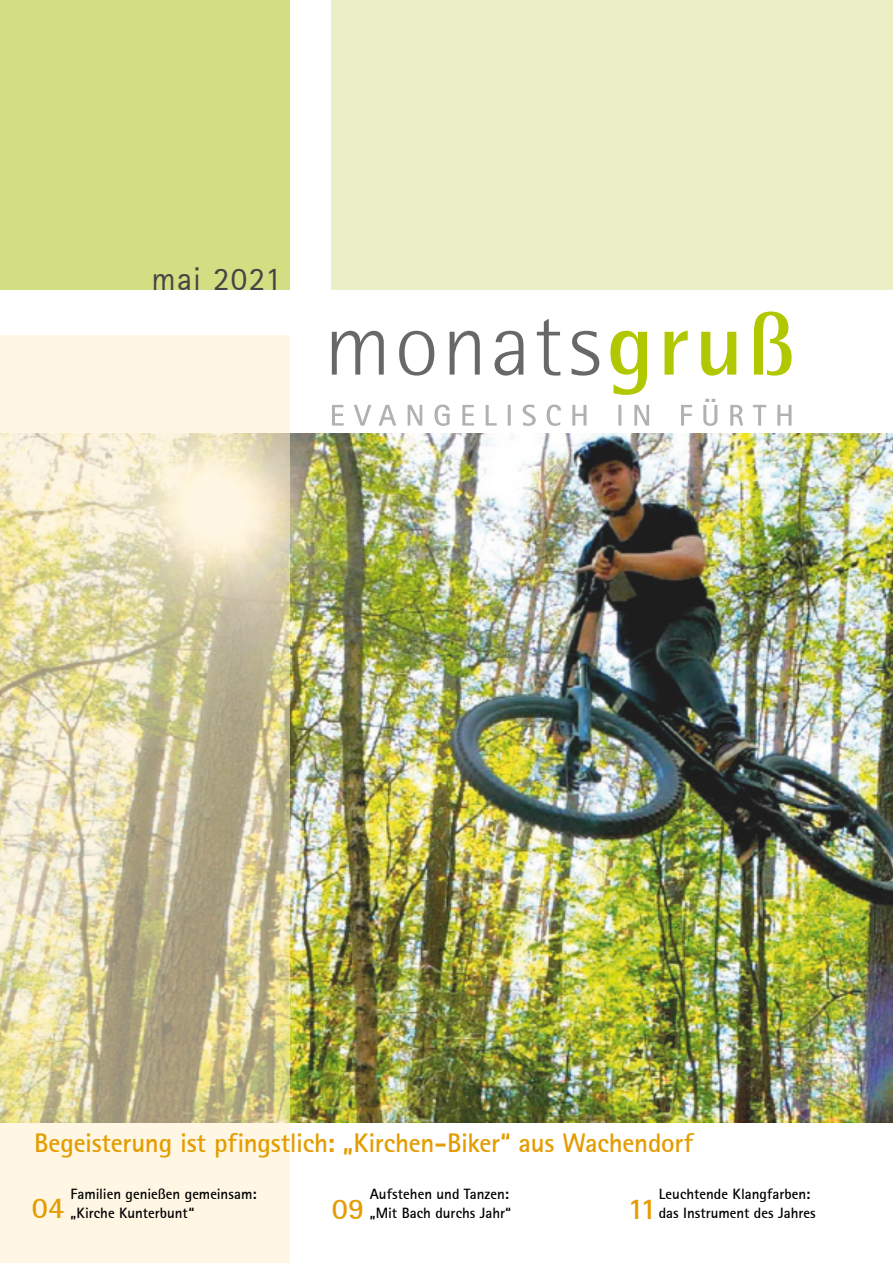
<style>
.page{position:relative;width:893px;height:1263px;background:#fff}
.page>*{position:absolute;margin:0;border:0;box-sizing:border-box;transform-origin:0 0}
.t1{font:33px "Rotis Sans Serif 55";letter-spacing:.035em;color:#454545}
.t2{font:30px "Rotis Sans Serif Bold 65";color:#e49c00}
.t3{font:27px "Rotis Sans Serif Bold 65";letter-spacing:-.01em;color:#e49c00}
.t4{font:15px/19.2px "Rotis Sans Serif Bold 65";color:#000}
.s1{font-size:30px;color:#e49c00}
</style>
<div class="page">
<div style="left:332px;top:0;width:561px;height:290px;background:#eaefc5"></div>
<div style="left:0;top:0;width:289px;height:290px;background:#d3de82"></div>
<img style="left:289px;top:434px;width:604px;height:689px">
<svg style="left:0;top:335px;width:289px;height:928px;background:#e0d8b6"></svg>
<svg style="left:332px;top:311px;width:459px;height:115px"></svg>
<h1 class="t1" style="left:151px;top:259px;width:132px">mai 2021</h1>
<h3 class="t3" style="left:34px;top:1125px;width:661px">Begeisterung ist pfingstlich: „Kirchen-Biker“ aus Wachendorf</h3>
<p class="t4" style="left:32px;top:1184px;width:226px;text-indent:39px">Familien genießen gemeinsam:<br><span class="s1">04</span> „Kirche Kunterbunt“</p>
<h2 class="t2" style="left:332px;top:1189px;width:34px">09</h2>
<h2 class="t2" style="left:628px;top:1190px;width:30px">11</h2>
<p class="t4" style="left:659px;top:1184px;width:159px">Leuchtende Klangfarben: das Instrument des Jahres</p>
<p class="t4" style="left:370px;top:1184px;width:143px">Aufstehen und Tanzen: „Mit Bach durchs Jahr“</p>
</div>
